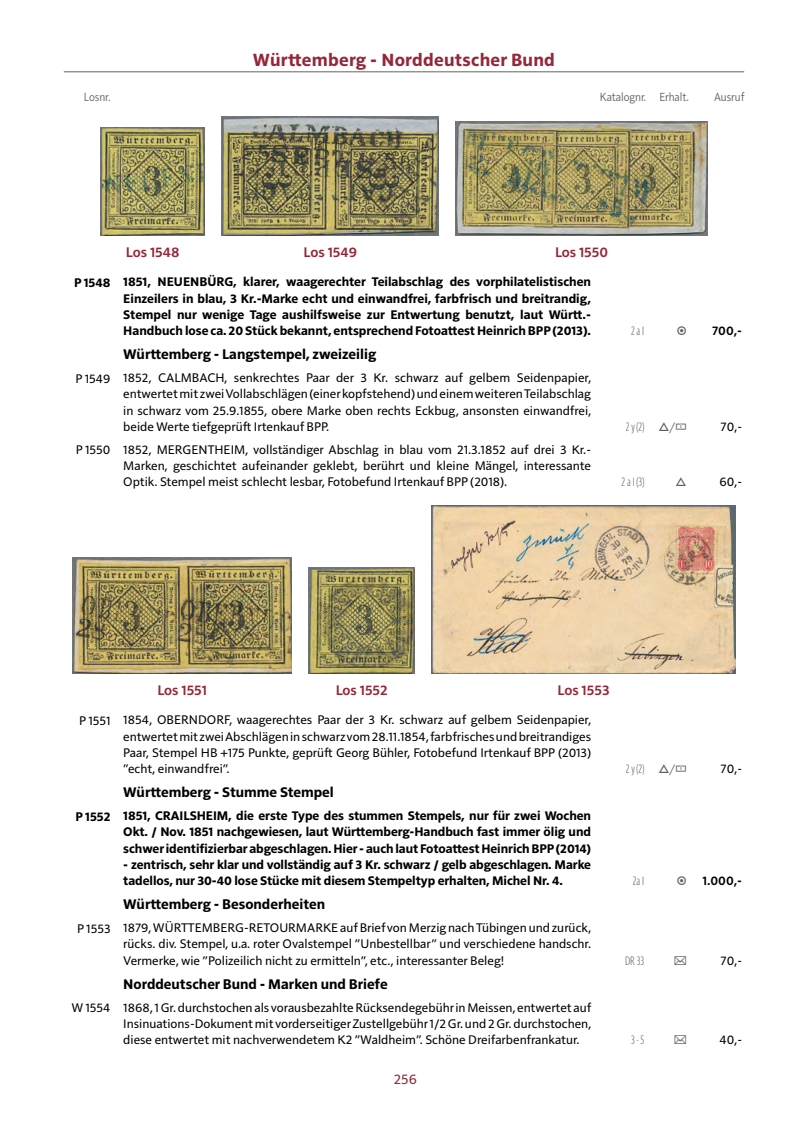
<style>
.page{position:relative;width:808px;height:1127px;background:#fff}
.page>*{position:absolute;margin:0;border:0;box-sizing:border-box;transform-origin:0 0}
.t1{font:700 18px "Solitaire MVB Pro";letter-spacing:.015em;color:#942738}
.t2{font:700 14.25px "Solitaire MVB Pro";color:#000}
.t3{font:600 14.25px "Solitaire MVB Pro";color:#942738}
.t4{font:14.25px "Solitaire MVB Pro";color:#942738}
.t5{font:12.75px/16.2px "Solitaire MVB Pro";color:#000;text-align:justify}
.t6{font:700 12.75px/16.2px "Solitaire MVB Pro";letter-spacing:-.005em;color:#000;text-align:justify}
.t7{font:600 12.75px "Solitaire MVB Pro";color:#000}
.t8{font:12px "Solitaire MVB Pro";letter-spacing:-.005em;color:#646363;scale:.9 1}
.t9{font:700 12px "Parisine Std Comp Clair";color:#646363}
</style>
<div class="page">
<hr style="left:64px;top:71px;width:680px;height:1px;background:#646363">
<img style="left:101px;top:128px;width:104px;height:108px">
<img style="left:222px;top:117px;width:217px;height:119px">
<img style="left:456px;top:121px;width:251px;height:115px">
<img style="left:73px;top:557px;width:219px;height:117px">
<img style="left:309px;top:568px;width:106px;height:106px">
<img style="left:432px;top:505px;width:303px;height:169px">
<h1 class="t1" style="left:253px;top:48px;width:303px">Württemberg - Norddeutscher Bund</h1>
<p class="t8" style="left:84px;top:88px;width:31px">Losnr.</p>
<p class="t8" style="left:600px;top:88px;width:100px">Katalognr. Erhalt.</p>
<p class="t8" style="left:714px;top:88px;width:35px">Ausruf</p>
<p class="t3" style="left:126px;top:242px;width:55px">Los 1548</p>
<p class="t3" style="left:304px;top:242px;width:55px">Los 1549</p>
<p class="t3" style="left:555px;top:242px;width:55px">Los 1550</p>
<p class="t6" style="left:123px;top:273px;width:469px;text-indent:-49px">P 1548 1851, NEUENBÜRG, klarer, waagerechter Teilabschlag des vorphilatelistischen Einzeilers in blau, 3 Kr.-Marke echt und einwandfrei, farbfrisch und breitrandig, Stempel nur wenige Tage aushilfsweise zur Entwertung benutzt, laut Württ.- Handbuch lose ca. 20 Stück bekannt, entsprechend Fotoattest Heinrich BPP (2013).</p>
<p class="t2" style="left:123px;top:344px;width:254px">Württemberg - Langstempel, zweizeilig</p>
<p class="t5" style="left:123px;top:369px;width:469px;text-indent:-48px">P 1549 1852, CALMBACH, senkrechtes Paar der 3 Kr. schwarz auf gelbem Seidenpapier, entwertet mit zwei Vollabschlägen (einer kopfstehend) und einem weiteren Teilabschlag in schwarz vom 25.9.1855, obere Marke oben rechts Eckbug, ansonsten einwandfrei, beide Werte tiefgeprüft Irtenkauf BPP.</p>
<p class="t5" style="left:123px;top:440px;width:469px;text-indent:-47px">P 1550 1852, MERGENTHEIM, vollständiger Abschlag in blau vom 21.3.1852 auf drei 3 Kr.- Marken, geschichtet aufeinander geklebt, berührt und kleine Mängel, interessante Optik. Stempel meist schlecht lesbar, Fotobefund Irtenkauf BPP (2018).</p>
<p class="t9" style="left:631px;top:324px;width:15px">2 a I</p>
<p class="t7" style="left:712px;top:322px;width:31px">700,-</p>
<p class="t9" style="left:626px;top:420px;width:20px">2 y (2)</p>
<p class="t5" style="left:720px;top:417px;width:23px">70,-</p>
<p class="t9" style="left:621px;top:475px;width:24px">2 a I (3)</p>
<p class="t5" style="left:719px;top:473px;width:24px">60,-</p>
<p class="t3" style="left:157px;top:680px;width:51px">Los 1551</p>
<p class="t3" style="left:336px;top:680px;width:53px">Los 1552</p>
<p class="t3" style="left:558px;top:680px;width:53px">Los 1553</p>
<p class="t5" style="left:123px;top:711px;width:469px;text-indent:-44px">P 1551 1854, OBERNDORF, waagerechtes Paar der 3 Kr. schwarz auf gelbem Seidenpapier, entwertet mit zwei Abschlägen in schwarz vom 28.11.1854, farbfrisches und breitrandiges Paar, Stempel HB +175 Punkte, geprüft Georg Bühler, Fotobefund Irtenkauf BPP (2013) ”echt, einwandfrei”.</p>
<p class="t2" style="left:123px;top:782px;width:212px">Württemberg - Stumme Stempel</p>
<p class="t6" style="left:123px;top:807px;width:469px;text-indent:-48px">P 1552 1851, CRAILSHEIM, die erste Type des stummen Stempels, nur für zwei Wochen Okt. / Nov. 1851 nachgewiesen, laut Württemberg-Handbuch fast immer ölig und schwer identifizierbar abgeschlagen. Hier - auch laut Fotoattest Heinrich BPP (2014)</p>
<p class="t6" style="left:123px;top:855px;width:469px">- zentrisch, sehr klar und vollständig auf 3 Kr. schwarz / gelb abgeschlagen. Marke tadellos, nur 30-40 lose Stücke mit diesem Stempeltyp erhalten, Michel Nr. 4.</p>
<p class="t2" style="left:123px;top:894px;width:203px">Württemberg - Besonderheiten</p>
<p class="t5" style="left:123px;top:919px;width:469px;text-indent:-46px">P 1553 1879, WÜRTTEMBERG-RETOURMARKE auf Brief von Merzig nach Tübingen und zurück, rücks. div. Stempel, u.a. roter Ovalstempel ”Unbestellbar” und verschiedene handschr.<br>Vermerke, wie ”Polizeilich nicht zu ermitteln”, etc., interessanter Beleg!</p>
<p class="t2" style="left:123px;top:974px;width:266px">Norddeutscher Bund - Marken und Briefe</p>
<p class="t5" style="left:123px;top:998px;width:470px;text-indent:-52px">W 1554 1868, 1 Gr. durchstochen als vorausbezahlte Rücksendegebühr in Meissen, entwertet auf Insinuations-Dokument mit vorderseitiger Zustellgebühr 1/2 Gr. und 2 Gr. durchstochen, diese entwertet mit nachverwendetem K2 ”Waldheim”. Schöne Dreifarbenfrankatur.</p>
<p class="t4" style="left:394px;top:1069px;width:24px">256</p>
<p class="t9" style="left:626px;top:762px;width:20px">2 y (2)</p>
<p class="t5" style="left:720px;top:760px;width:23px">70,-</p>
<p class="t9" style="left:633px;top:874px;width:13px">2a I</p>
<p class="t7" style="left:702px;top:872px;width:41px">1.000,-</p>
<p class="t9" style="left:625px;top:953px;width:21px">DR 33</p>
<p class="t5" style="left:720px;top:951px;width:23px">70,-</p>
<p class="t9" style="left:631px;top:1033px;width:15px">3 - 5</p>
<p class="t5" style="left:719px;top:1031px;width:24px">40,-</p>
</div>
